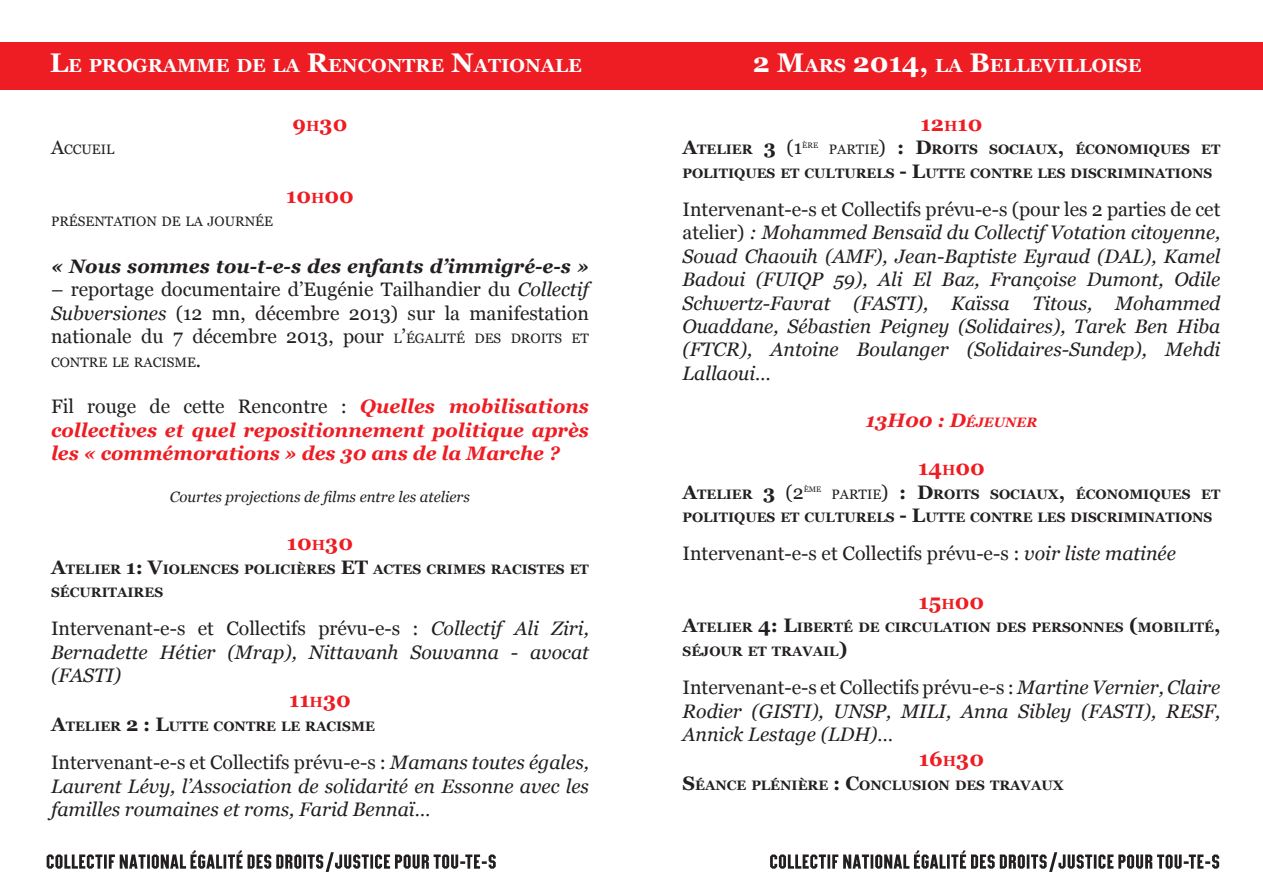
<style>
.page{position:relative;width:1263px;height:893px;background:#fff}
.page>*{position:absolute;margin:0;border:0;box-sizing:border-box;transform-origin:0 0}
.t1{font:700 21px "Georgia";color:#ee1d23}
.t2{font:italic 19.5px/23.4px "Georgia";color:#231f20;text-align:justify}
.t3{font:19.5px/23.4px "Georgia";color:#231f20;text-align:justify}
.t4{font:italic 700 19.5px/23.4px "Georgia";color:#ee1d23;text-align:justify}
.t5{font:italic 700 19.5px "Georgia";color:#231f20}
.t6{font:700 18.9px "Georgia";color:#fff}
.t7{font:italic 15px "Georgia";color:#231f20}
.t8{font:700 13.65px/23.4px "Georgia";color:#231f20}
.t9{font:13.65px "Georgia";color:#231f20}
.t10{font:italic 700 13.65px "Georgia";color:#ee1d23}
.t11{font:7.95px "Georgia";color:#231f20}
.s1{font-size:27px}
.s2{font-size:19.5px}
.s3{font-size:14.7px}
.s4{font-style:italic}
.s5{font-size:13.65px}
.s6{font-style:inherit}
.s7{font-weight:400;font-style:normal;color:#231f20}
.s8{font-style:normal}
.s9{font-weight:400}
.s10{font-weight:400;font-size:19.5px}
</style>
<div class="page">
<div style="left:0;top:43px;width:1263px;height:47px;background:#ee1d23"></div>
<svg style="left:47px;top:850px;width:449px;height:22px"></svg>
<svg style="left:770px;top:850px;width:449px;height:22px"></svg>
<p class="t6" style="left:50px;top:53px;width:534px"><span class="s1">L</span>E PROGRAMME DE LA <span class="s1">R</span>ENCONTRE <span class="s1">N</span>ATIONALE</p>
<p class="t6" style="left:753px;top:53px;width:390px"><span class="s1">2 M</span>ARS <span class="s1">2014,</span> LA <span class="s1">B</span>ELLEVILLOISE</p>
<p class="t9" style="left:51px;top:141px;width:65px"><span class="s2">A</span>CCUEIL</p>
<p class="t1" style="left:293px;top:110px;width:56px">9<span class="s3">H</span>30</p>
<p class="t1" style="left:286px;top:182px;width:69px">10<span class="s3">H</span>00</p>
<p class="t9" style="left:51px;top:213px;width:223px">PRÉSENTATION DE LA JOURNÉE</p>
<p class="t5" style="left:51px;top:253px;width:539px">« Nous sommes tou-t-e-s des enfants d’immigré-e-s »</p>
<p class="t3" style="left:51px;top:278px;width:539px">– reportage documentaire d’Eugénie Tailhandier du <span class="s4">Collectif Subversiones</span> (12 mn, décembre 2013) sur la manifestation nationale du 7 décembre 2013, pour <span class="s5">L</span><span class="s6">’</span><span class="s5">ÉGALITÉ DES DROITS ET</span></p>
<p class="t9" style="left:51px;top:354px;width:152px">CONTRE LE RACISME<span class="s2">.</span></p>
<p class="t4" style="left:51px;top:395px;width:539px"><span class="s7">Fil rouge de cette Rencontre :</span> Quelles mobilisations collectives et quel repositionnement politique après les « commémorations » des 30 ans de la Marche ?</p>
<p class="t7" style="left:170px;top:487px;width:301px">Courtes projections de films entre les ateliers</p>
<p class="t1" style="left:287px;top:529px;width:68px">10<span class="s3">H</span>30</p>
<p class="t8" style="left:51px;top:557px;width:539px"><span class="s2">A</span>TELIER <span class="s2">1: V</span>IOLENCES POLICIÈRES <span class="s2">ET</span> ACTES CRIMES RACISTES ET<br>SÉCURITAIRES</p>
<p class="t2" style="left:51px;top:617px;width:539px"><span class="s8">Intervenant-e-s et Collectifs prévu-e-s :</span> Collectif Ali Ziri, Bernadette Hétier (Mrap), Nittavanh Souvanna - avocat (FASTI)</p>
<p class="t1" style="left:289px;top:687px;width:63px">11<span class="s3">H</span>30</p>
<p class="t8" style="left:51px;top:714px;width:325px"><span class="s2">A</span>TELIER <span class="s2">2 : L</span>UTTE CONTRE LE RACISME</p>
<p class="t2" style="left:51px;top:751px;width:539px"><span class="s8">Intervenant-e-s et Collectifs prévu-e-s :</span> Mamans toutes égales, Laurent Lévy, l’Association de solidarité en Essonne avec les familles roumaines et roms, Farid Bennaï…</p>
<p class="t1" style="left:920px;top:110px;width:63px">12<span class="s3">H</span>10</p>
<p class="t8" style="left:682px;top:138px;width:539px;text-indent:146px"><span class="s9">PARTIE</span><span class="s10">)</span> <span class="s2">: D</span>ROITS SOCIAUX<span class="s2">,</span> ÉCONOMIQUES ET<br>POLITIQUES ET CULTURELS <span class="s2">- L</span>UTTE CONTRE LES DISCRIMINATIONS</p>
<p class="t2" style="left:682px;top:198px;width:539px"><span class="s8">Intervenant-e-s et Collectifs prévu-e-s (pour les 2 parties de cet atelier)</span> : Mohammed Bensaïd du Collectif Votation citoyenne, Souad Chaouih (AMF), Jean-Baptiste Eyraud (DAL), Kamel Badoui (FUIQP 59), Ali El Baz, Françoise Dumont, Odile Schwertz-Favrat (FASTI), Kaïssa Titous, Mohammed Ouaddane, Sébastien Peigney (Solidaires), Tarek Ben Hiba (FTCR), Antoine Boulanger (Solidaires-Sundep), Mehdi Lallaoui…</p>
<p class="t10" style="left:866px;top:413px;width:173px"><span class="s2">13h00 :</span> <span class="s2">D</span>ÉJEUNER</p>
<p class="t1" style="left:918px;top:454px;width:68px">14<span class="s3">H</span>00</p>
<p class="t8" style="left:682px;top:482px;width:123px"><span class="s2">A</span>TELIER <span class="s2">3</span> <span class="s10">(2</span></p>
<p class="t11" style="left:804px;top:484px;width:19px">ÈME</p>
<p class="t8" style="left:682px;top:138px;width:121px"><span class="s2">A</span>TELIER <span class="s2">3</span> <span class="s10">(1</span></p>
<p class="t11" style="left:802px;top:140px;width:17px">ÈRE</p>
<p class="t8" style="left:682px;top:482px;width:539px;text-indent:149px"><span class="s9">PARTIE</span><span class="s10">)</span> <span class="s2">: D</span>ROITS SOCIAUX<span class="s2">,</span> ÉCONOMIQUES ET<br>POLITIQUES ET CULTURELS <span class="s2">- L</span>UTTE CONTRE LES DISCRIMINATIONS</p>
<p class="t3" style="left:682px;top:542px;width:495px">Intervenant-e-s et Collectifs prévu-e-s : <span class="s4">voir liste matinée</span></p>
<p class="t1" style="left:919px;top:588px;width:67px">15<span class="s3">H</span>00</p>
<p class="t8" style="left:682px;top:616px;width:539px"><span class="s2">A</span>TELIER <span class="s2">4: L</span>IBERTÉ DE CIRCULATION DES PERSONNES <span class="s2">(</span>MOBILITÉ<span class="s2">,<br></span>SÉJOUR ET TRAVAIL<span class="s2">)</span></p>
<p class="t2" style="left:682px;top:676px;width:539px"><span class="s8">Intervenant-e-s et Collectifs prévu-e-s :</span> Martine Vernier, Claire Rodier (GISTI), UNSP, MILI, Anna Sibley (FASTI), RESF, Annick Lestage (LDH)…</p>
<p class="t1" style="left:919px;top:745px;width:67px">16<span class="s3">H</span>30</p>
<p class="t8" style="left:682px;top:773px;width:383px"><span class="s2">S</span>ÉANCE PLÉNIÈRE <span class="s2">: C</span>ONCLUSION DES TRAVAUX</p>
</div>
